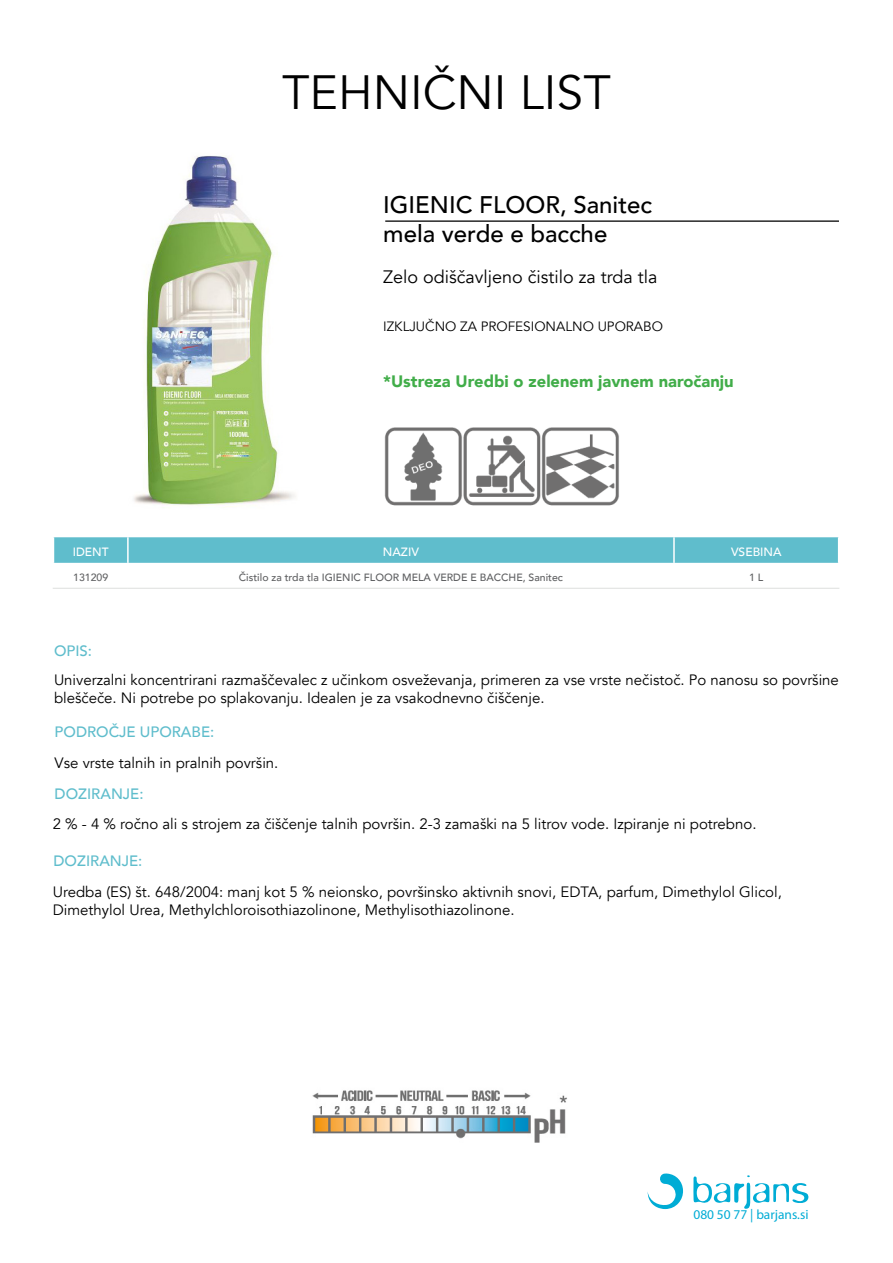
<style>
.page{position:relative;width:893px;height:1263px;background:#fff}
.page>*{position:absolute;margin:0;border:0;box-sizing:border-box;transform-origin:0 0}
.t1{font:48px "Avenir";color:#000}
.t2{font:500 24px/28.8px "Avenir";color:#000}
.t3{font:18px "Avenir";color:#000}
.t4{font:900 16.5px "Avenir";color:#41ad49}
.t5{font:15px/18px "Avenir";color:#000}
.t6{font:500 15px "Avenir";color:#5fbdcc}
.t7{font:13.5px "Avenir";color:#000}
.t8{font:13.5px "Myriad Pro";color:#00acd5}
.t9{font:500 12px "Avenir";color:#fff}
.t10{font:500 10.5px "Avenir";color:#5f6062}
</style>
<div class="page">
<hr style="left:385px;top:220px;width:454px;height:2px;background:#000">
<svg style="left:53px;top:537px;width:786px;height:26px;background:#63becd"></svg>
<hr style="left:53px;top:588px;width:75px;height:1px;background:#e5e6e5">
<hr style="left:128px;top:588px;width:546px;height:1px;background:#e5e6e5">
<hr style="left:674px;top:588px;width:165px;height:1px;background:#e5e6e5">
<svg style="left:648px;top:1173px;width:35px;height:36px"></svg>
<svg style="left:693px;top:1175px;width:116px;height:34px"></svg>
<img style="left:384px;top:427px;width:235px;height:79px">
<img style="left:312px;top:1090px;width:255px;height:53px">
<img style="left:134px;top:156px;width:162px;height:352px">
<h1 class="t1" style="left:282px;top:64px;width:330px">TEHNIČNI LIST</h1>
<h2 class="t2" style="left:383px;top:189px;width:270px">IGIENIC FLOOR, Sanitec mela verde e bacche</h2>
<p class="t3" style="left:383px;top:266px;width:276px">Zelo odiščavljeno čistilo za trda tla</p>
<p class="t7" style="left:383px;top:318px;width:281px">IZKLJUČNO ZA PROFESIONALNO UPORABO</p>
<p class="t4" style="left:383px;top:367px;width:352px">*Ustreza Uredbi o zelenem javnem naročanju</p>
<p class="t9" style="left:73px;top:541px;width:37px">IDENT</p>
<p class="t9" style="left:383px;top:541px;width:38px">NAZIV</p>
<p class="t9" style="left:731px;top:541px;width:52px">VSEBINA</p>
<p class="t10" style="left:73px;top:568px;width:37px">131209</p>
<p class="t10" style="left:239px;top:568px;width:326px">Čistilo za trda tla IGIENIC FLOOR MELA VERDE E BACCHE, Sanitec</p>
<p class="t10" style="left:749px;top:568px;width:16px">1 L</p>
<p class="t6" style="left:54px;top:638px;width:40px">OPIS:</p>
<p class="t5" style="left:54px;top:671px;width:786px">Univerzalni koncentrirani razmaščevalec z učinkom osveževanja, primeren za vse vrste nečistoč. Po nanosu so površine bleščeče. Ni potrebe po splakovanju. Idealen je za vsakodnevno čiščenje.</p>
<p class="t6" style="left:55px;top:719px;width:161px">PODROČJE UPORABE:</p>
<p class="t5" style="left:55px;top:754px;width:225px">Vse vrste talnih in pralnih površin.</p>
<p class="t6" style="left:55px;top:780px;width:90px">DOZIRANJE:</p>
<p class="t5" style="left:53px;top:815px;width:705px">2 % - 4 % ročno ali s strojem za čiščenje talnih površin. 2-3 zamaški na 5 litrov vode. Izpiranje ni potrebno.</p>
<p class="t6" style="left:54px;top:848px;width:90px">DOZIRANJE:</p>
<p class="t5" style="left:53px;top:883px;width:731px">Uredba (ES) št. 648/2004: manj kot 5 % neionsko, površinsko aktivnih snovi, EDTA, parfum, Dimethylol Glicol,<br>Dimethylol Urea, Methylchloroisothiazolinone, Methylisothiazolinone.</p>
<p class="t8" style="left:693px;top:1206px;width:117px">080 50 77 | barjans.si</p>
</div>
